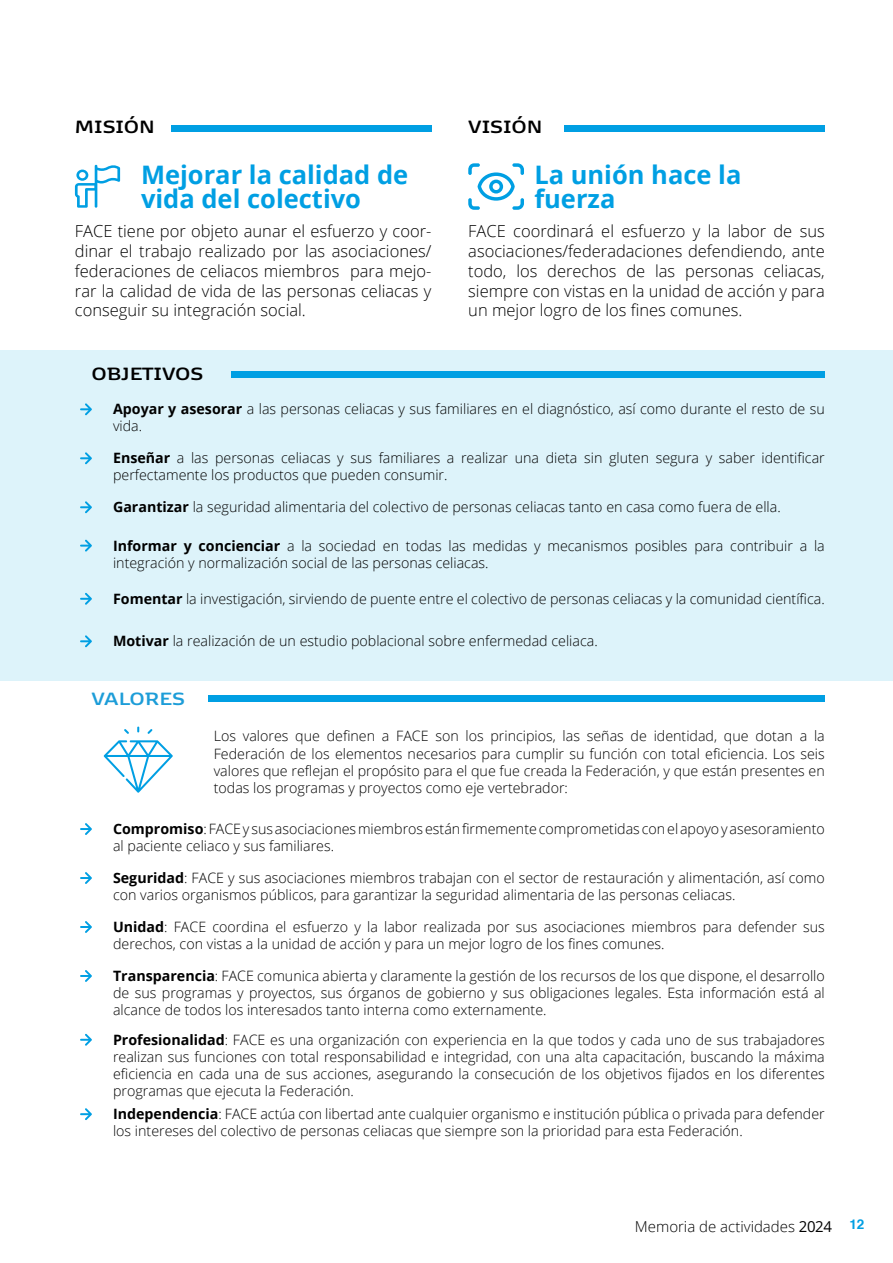
<style>
.page{position:relative;width:893px;height:1263px;background:#fff}
.page>*{position:absolute;margin:0;border:0;box-sizing:border-box;transform-origin:0 0}
.t1{font:700 25.5px/24px "Open Sans";color:#009fe3}
.t2{font:700 21px "Kobenhavn";color:#000}
.t3{font:700 21px "Kobenhavn";letter-spacing:-.005em;color:#1d9dd8}
.t4{font:300 16.5px/19.8px "Open Sans";color:#000;text-align:justify}
.t5{font:300 15px "Open Sans";color:#000}
.t6{font:300 14.25px/17.1px "Open Sans";color:#000}
.s1{font-weight:700}
.s2{font-weight:400}
</style>
<div class="page">
<div style="left:0;top:350px;width:893px;height:330px;background:#ddf3fa"></div>
<div style="left:208px;top:696px;width:617px;height:6px;background:#009fe3"></div>
<div style="left:171px;top:125px;width:260px;height:6px;background:#009fe3"></div>
<svg style="left:468px;top:163px;width:56px;height:47px"></svg>
<svg style="left:75px;top:165px;width:45px;height:43px"></svg>
<svg style="left:104px;top:740px;width:69px;height:53px"></svg>
<svg style="left:137px;top:726px;width:2px;height:6px"></svg>
<svg style="left:124px;top:729px;width:5px;height:5px"></svg>
<svg style="left:147px;top:729px;width:5px;height:5px"></svg>
<svg style="left:80px;top:823px;width:12px;height:12px"></svg>
<svg style="left:80px;top:872px;width:12px;height:12px"></svg>
<svg style="left:80px;top:921px;width:12px;height:12px"></svg>
<svg style="left:80px;top:970px;width:12px;height:12px"></svg>
<svg style="left:80px;top:1034px;width:12px;height:12px"></svg>
<svg style="left:80px;top:1108px;width:12px;height:12px"></svg>
<div style="left:564px;top:125px;width:261px;height:6px;background:#009fe3"></div>
<div style="left:232px;top:372px;width:593px;height:6px;background:#009fe3"></div>
<svg style="left:80px;top:403px;width:12px;height:12px"></svg>
<svg style="left:80px;top:452px;width:12px;height:12px"></svg>
<svg style="left:80px;top:501px;width:12px;height:12px"></svg>
<svg style="left:80px;top:540px;width:12px;height:12px"></svg>
<svg style="left:80px;top:593px;width:12px;height:12px"></svg>
<svg style="left:80px;top:635px;width:12px;height:12px"></svg>
<h2 class="t2" style="left:75px;top:111px;width:81px">MISIÓN</h2>
<h1 class="t1" style="left:141px;top:162px;width:269px">Mejorar la calidad de vida del colectivo</h1>
<p class="t4" style="left:75px;top:221px;width:358px">FACE tiene por objeto aunar el esfuerzo y coor&shy;dinar el trabajo realizado por las asociaciones/ federaciones de celiacos miembros para mejo&shy;rar la calidad de vida de las personas celiacas y conseguir su integración social.</p>
<h2 class="t2" style="left:468px;top:111px;width:76px">VISIÓN</h2>
<h1 class="t1" style="left:534px;top:162px;width:209px">La unión hace la fuerza</h1>
<p class="t4" style="left:468px;top:221px;width:358px">FACE coordinará el esfuerzo y la labor de sus asociaciones/federadaciones defendiendo, ante todo, los derechos de las personas celiacas, siempre con vistas en la unidad de acción y para un mejor logro de los fines comunes.</p>
<h2 class="t2" style="left:91px;top:359px;width:114px">OBJETIVOS</h2>
<p class="t6" style="left:113px;top:400px;width:713px"><span class="s1">Apoyar y asesorar</span> a las personas celiacas y sus familiares en el diagnóstico, así como durante el resto de su vida.</p>
<p class="t6" style="left:113px;top:449px;width:713px"><span class="s1">Enseñar</span> a las personas celiacas y sus familiares a realizar una dieta sin gluten segura y saber identificar perfectamente los productos que pueden consumir.</p>
<p class="t6" style="left:113px;top:498px;width:669px"><span class="s1">Garantizar</span> la seguridad alimentaria del colectivo de personas celiacas tanto en casa como fuera de ella.</p>
<p class="t6" style="left:113px;top:536px;width:713px"><span class="s1">Informar y concienciar</span> a la sociedad en todas las medidas y mecanismos posibles para contribuir a la integración y normalización social de las personas celiacas.</p>
<p class="t6" style="left:113px;top:590px;width:713px"><span class="s1">Fomentar</span> la investigación, sirviendo de puente entre el colectivo de personas celiacas y la comunidad científica.</p>
<p class="t6" style="left:113px;top:632px;width:486px"><span class="s1">Motivar</span> la realización de un estudio poblacional sobre enfermedad celiaca.</p>
<h2 class="t3" style="left:91px;top:683px;width:95px">VALORES</h2>
<p class="t6" style="left:214px;top:727px;width:612px;text-align:justify">Los valores que definen a FACE son los principios, las señas de identidad, que dotan a la Federación de los elementos necesarios para cumplir su función con total eficiencia. Los seis valores que reflejan el propósito para el que fue creada la Federación, y que están presentes en todas los programas y proyectos como eje vertebrador:</p>
<p class="t6" style="left:113px;top:820px;width:713px"><span class="s1">Compromiso</span>: FACE y sus asociaciones miembros están firmemente comprometidas con el apoyo y asesoramiento al paciente celiaco y sus familiares.</p>
<p class="t6" style="left:113px;top:869px;width:713px"><span class="s1">Seguridad</span>: FACE y sus asociaciones miembros trabajan con el sector de restauración y alimentación, así como con varios organismos públicos, para garantizar la seguridad alimentaria de las personas celiacas.</p>
<p class="t6" style="left:113px;top:918px;width:713px"><span class="s1">Unidad</span>: FACE coordina el esfuerzo y la labor realizada por sus asociaciones miembros para defender sus derechos, con vistas a la unidad de acción y para un mejor logro de los fines comunes.</p>
<p class="t6" style="left:113px;top:967px;width:713px;text-align:justify"><span class="s1">Transparencia</span>: FACE comunica abierta y claramente la gestión de los recursos de los que dispone, el desarrollo de sus programas y proyectos, sus órganos de gobierno y sus obligaciones legales. Esta información está al alcance de todos los interesados tanto interna como externamente.</p>
<p class="t6" style="left:113px;top:1031px;width:713px;text-align:justify"><span class="s1">Profesionalidad</span>: FACE es una organización con experiencia en la que todos y cada uno de sus trabajadores realizan sus funciones con total responsabilidad e integridad, con una alta capacitación, buscando la máxima eficiencia en cada una de sus acciones, asegurando la consecución de los objetivos fijados en los diferentes programas que ejecuta la Federación.</p>
<p class="t6" style="left:113px;top:1105px;width:713px"><span class="s1">Independencia</span>: FACE actúa con libertad ante cualquier organismo e institución pública o privada para defender los intereses del colectivo de personas celiacas que siempre son la prioridad para esta Federación.</p>
<p class="t5" style="left:635px;top:1216px;width:231px">Memoria de actividades <span class="s2">2024</span> <sup>12</sup></p>
</div>
